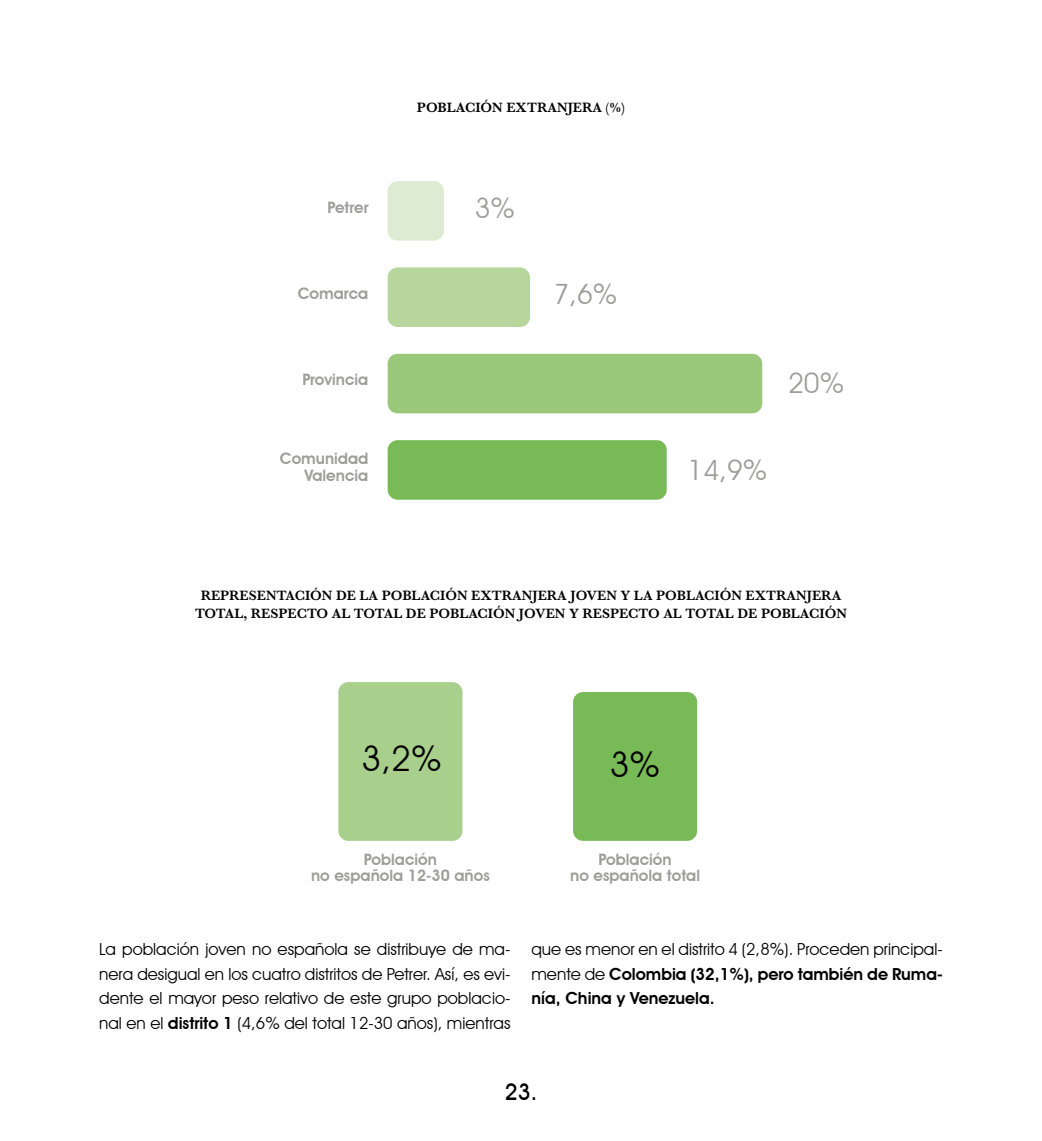
<style>
.page{position:relative;width:1042px;height:1141px;background:#fff}
.page>*{position:absolute;margin:0;border:0;box-sizing:border-box;transform-origin:0 0}
.t1{font:35px "Avant Garde IT Cby BT";color:#000}
.t2{font:28px "Avant Garde IT Cby BT";color:#9d9d9c}
.t3{font:500 22.75px "Avant Garde IT Cby BT";color:#000}
.t4{font:16.62px/24.5px "Avant Garde IT Cby BT";color:#000;text-align:justify}
.t5{font:600 15.75px/15.8px "Avant Garde IT Cby BT";color:#9d9d9c;text-align:center}
.t6{font:600 14px/17.5px "Baskerville";color:#000;text-align:center}
.s1{font-weight:600}
</style>
<div class="page">
<div style="left:388px;top:181px;width:56px;height:60px;background:#dcebd1;border-radius:10px"></div>
<div style="left:388px;top:267px;width:142px;height:60px;background:#b6d69e;border-radius:10px"></div>
<div style="left:388px;top:354px;width:374px;height:59px;background:#99c87a;border-radius:10px"></div>
<div style="left:388px;top:440px;width:279px;height:60px;background:#78ba56;border-radius:10px"></div>
<div style="left:338px;top:682px;width:124px;height:159px;background:#a8cf8c;border-radius:10px"></div>
<div style="left:573px;top:692px;width:124px;height:149px;background:#78ba56;border-radius:10px"></div>
<p class="t6" style="left:417px;top:98px;width:210px">POBLACIÓN EXTRANJERA (%)</p>
<p class="t5" style="left:327px;top:200px;width:43px">Petrer</p>
<h2 class="t2" style="left:475px;top:191px;width:42px">3%</h2>
<p class="t5" style="left:298px;top:285px;width:72px">Comarca</p>
<h2 class="t2" style="left:553px;top:277px;width:66px">7,6%</h2>
<p class="t5" style="left:302px;top:372px;width:68px">Provincia</p>
<h2 class="t2" style="left:788px;top:366px;width:58px">20%</h2>
<p class="t5" style="left:280px;top:449px;width:90px;line-height:17.5px;text-align:right">Comunidad<br>Valencia</p>
<h2 class="t2" style="left:687px;top:453px;width:81px">14,9%</h2>
<p class="t6" style="left:195px;top:587px;width:653px">REPRESENTACIÓN DE LA POBLACIÓN EXTRANJERA JOVEN Y LA POBLACIÓN EXTRANJERA<br>TOTAL, RESPECTO AL TOTAL DE POBLACIÓN JOVEN Y RESPECTO AL TOTAL DE POBLACIÓN</p>
<h1 class="t1" style="left:362px;top:737px;width:82px">3,2%</h1>
<p class="t5" style="left:311px;top:852px;width:180px">Población<br>no española 12-30 años</p>
<h1 class="t1" style="left:610px;top:743px;width:52px">3%</h1>
<p class="t5" style="left:570px;top:852px;width:131px">Población<br>no española total</p>
<p class="t4" style="left:99px;top:937px;width:413px">La población joven no española se distribuye de ma&shy;nera desigual en los cuatro distritos de Petrer. Así, es evi&shy;dente el mayor peso relativo de este grupo poblacio&shy;nal en el <span class="s1">distrito 1</span> (4,6% del total 12-30 años), mientras</p>
<p class="t4" style="left:531px;top:937px;width:413px">que es menor en el distrito 4 (2,8%). Proceden principal&shy;mente de <span class="s1">Colombia (32,1%), pero también de Ruma&shy;nía, China y Venezuela.</span></p>
<h3 class="t3" style="left:505px;top:1078px;width:34px">23.</h3>
</div>
